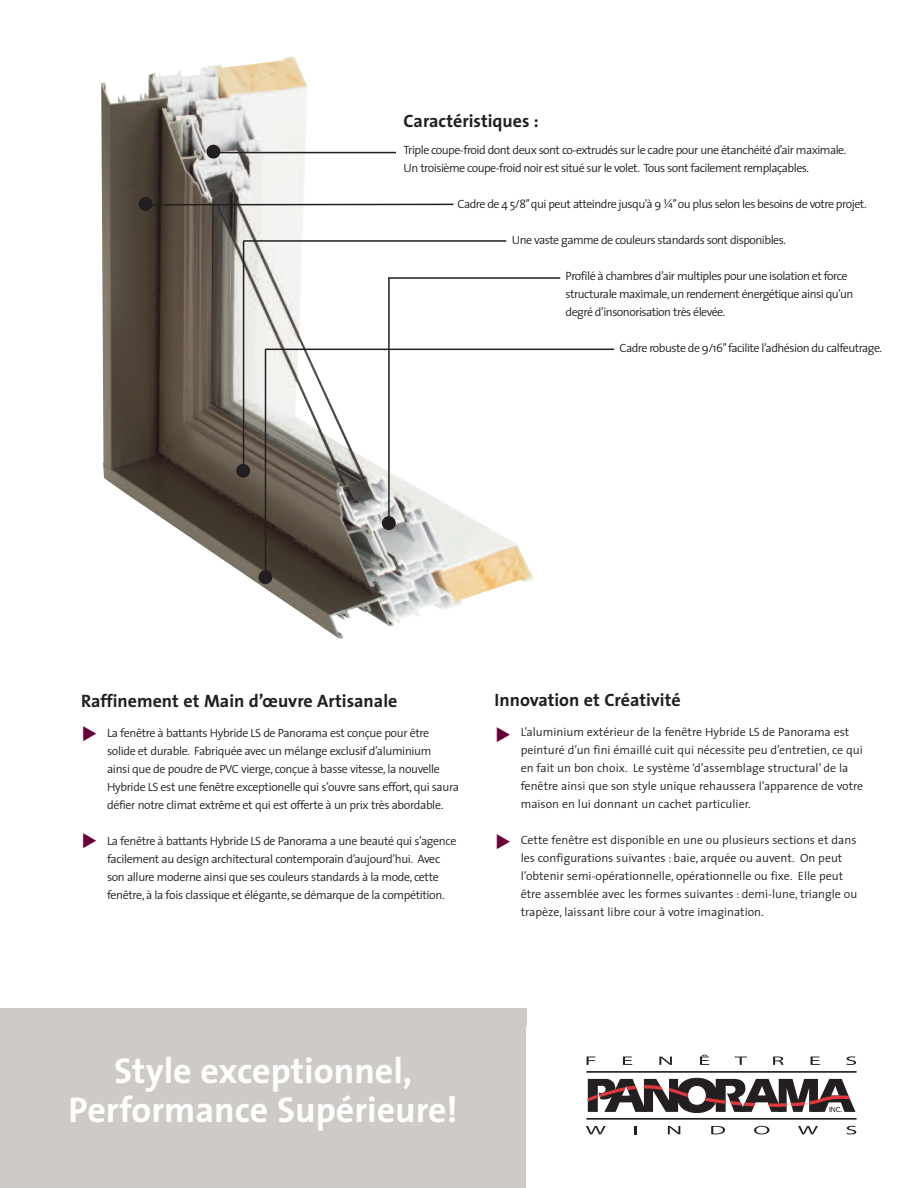
<style>
.page{position:relative;width:918px;height:1188px;background:#fff}
.page>*{position:absolute;margin:0;border:0;box-sizing:border-box;transform-origin:0 0}
.t1{font:700 36px/39px "The Sans";color:#fff;text-align:center}
.t2{font:700 18px "The Sans";color:#231f20}
.t3{font:300 12px/18px "The Sans";letter-spacing:-.03em;color:#231f20}
.t4{font:300 12px/18px "The Sans";color:#231f20}
.t5{font:7.05px "Univers";color:#231f20}
.s1{font-family:"Lucida Grande";font-weight:400}
</style>
<div class="page">
<div style="left:0;top:1008px;width:526px;height:180px;background:#cecac5"></div>
<svg style="left:587px;top:1057px;width:8px;height:8px"></svg>
<svg style="left:623px;top:1057px;width:9px;height:8px"></svg>
<svg style="left:659px;top:1057px;width:13px;height:8px"></svg>
<svg style="left:700px;top:1055px;width:9px;height:10px"></svg>
<svg style="left:735px;top:1057px;width:12px;height:8px"></svg>
<svg style="left:773px;top:1056px;width:11px;height:9px"></svg>
<svg style="left:811px;top:1057px;width:9px;height:8px"></svg>
<svg style="left:846px;top:1056px;width:10px;height:9px"></svg>
<svg style="left:586px;top:1126px;width:20px;height:8px"></svg>
<svg style="left:635px;top:1126px;width:2px;height:8px"></svg>
<svg style="left:668px;top:1126px;width:12px;height:8px"></svg>
<svg style="left:711px;top:1126px;width:14px;height:8px"></svg>
<svg style="left:754px;top:1126px;width:15px;height:8px"></svg>
<svg style="left:798px;top:1126px;width:20px;height:8px"></svg>
<svg style="left:846px;top:1126px;width:10px;height:8px"></svg>
<hr style="left:586px;top:1071px;width:271px;height:2px;background:#231f20">
<hr style="left:586px;top:1118px;width:271px;height:2px;background:#231f20">
<svg style="left:588px;top:1078px;width:268px;height:35px"></svg>
<img style="left:101px;top:56px;width:433px;height:583px">
<div style="left:139px;top:197px;width:13px;height:14px;background:#231f20;border-radius:50%"></div>
<svg style="left:152px;top:203px;width:303px;height:3px"></svg>
<div style="left:236px;top:464px;width:14px;height:14px;background:#231f20;border-radius:50%"></div>
<div style="left:206px;top:145px;width:14px;height:14px;background:#231f20;border-radius:50%"></div>
<hr style="left:216px;top:152px;width:180px;height:1px;background:#231f20">
<div style="left:258px;top:570px;width:14px;height:14px;background:#231f20;border-radius:50%"></div>
<hr style="left:266px;top:349px;width:348px;height:1px;background:#231f20">
<hr style="left:243px;top:240px;width:263px;height:2px;background:#231f20">
<hr style="left:243px;top:241px;width:1px;height:226px;background:#231f20">
<hr style="left:265px;top:349px;width:1px;height:223px;background:#231f20">
<div style="left:382px;top:516px;width:14px;height:14px;background:#231f20;border-radius:50%"></div>
<hr style="left:388px;top:277px;width:172px;height:2px;background:#231f20">
<hr style="left:388px;top:278px;width:2px;height:244px;background:#231f20">
<h2 class="t2" style="left:404px;top:114px;width:137px">Caractéristiques :</h2>
<p class="t3" style="left:404px;top:143px;width:444px">Triple coupe-froid dont deux sont co-extrudés sur le cadre pour une étanchéité d’air maximale.<br>Un troisième coupe-froid noir est situé sur le volet. Tous sont facilement remplaçables.</p>
<p class="t3" style="left:458px;top:197px;width:411px">Cadre de 4 5/8’’qui peut atteindre jusqu’à 9 <span class="s1">¼</span>’’ou plus selon les besoins de votre projet.</p>
<p class="t3" style="left:512px;top:233px;width:276px">Une vaste gamme de couleurs standards sont disponibles.</p>
<p class="t3" style="left:566px;top:269px;width:289px">Profilé à chambres d’air multiples pour une isolation et force structurale maximale,un rendement énergétique ainsi qu’un degré d’insonorisation très élevée.</p>
<p class="t3" style="left:620px;top:341px;width:264px">Cadre robuste de 9/16’’facilite l’adhésion du calfeutrage.</p>
<h2 class="t2" style="left:81px;top:694px;width:318px">Raffinement et Main d’œuvre Artisanale</h2>
<p class="t3" style="left:107px;top:725px;width:353px">La fenêtre à battants Hybride LS de Panorama est conçue pour être solide et durable. Fabriquée avec un mélange exclusif d’aluminium<br>ainsi que de poudre de PVC vierge, conçue à basse vitesse, la nouvelle Hybride LS est une fenêtre exceptionelle qui s’ouvre sans effort, qui saura défier notre climat extrême et qui est offerte à un prix très abordable.</p>
<p class="t3" style="left:107px;top:833px;width:351px">La fenêtre à battants Hybride LS de Panorama a une beauté qui s’agence facilement au design architectural contemporain d’aujourd’hui. Avec son allure moderne ainsi que ses couleurs standards à la mode, cette fenêtre, à la fois classique et élégante, se démarque de la compétition.</p>
<h2 class="t2" style="left:495px;top:693px;width:188px">Innovation et Créativité</h2>
<p class="t4" style="left:521px;top:724px;width:344px">L’aluminium extérieur de la fenêtre Hybride LS de Panorama est peinturé d’un fini émaillé cuit qui nécessite peu d’entretien, ce qui en fait un bon choix. Le système ‘d’assemblage structural’ de la fenêtre ainsi que son style unique rehaussera l’apparence de votre maison en lui donnant un cachet particulier.</p>
<p class="t4" style="left:521px;top:832px;width:338px">Cette fenêtre est disponible en une ou plusieurs sections et dans les configurations suivantes : baie, arquée ou auvent. On peut l’obtenir semi-opérationnelle, opérationnelle ou fixe. Elle peut être assemblée avec les formes suivantes : demi-lune, triangle ou trapèze, laissant libre cour à votre imagination.</p>
<h1 class="t1" style="left:69px;top:1054px;width:391px">Style exceptionnel,<br>Performance Supérieure!</h1>
<p class="t5" style="left:829px;top:1107px;width:14px">INC.</p>
</div>
